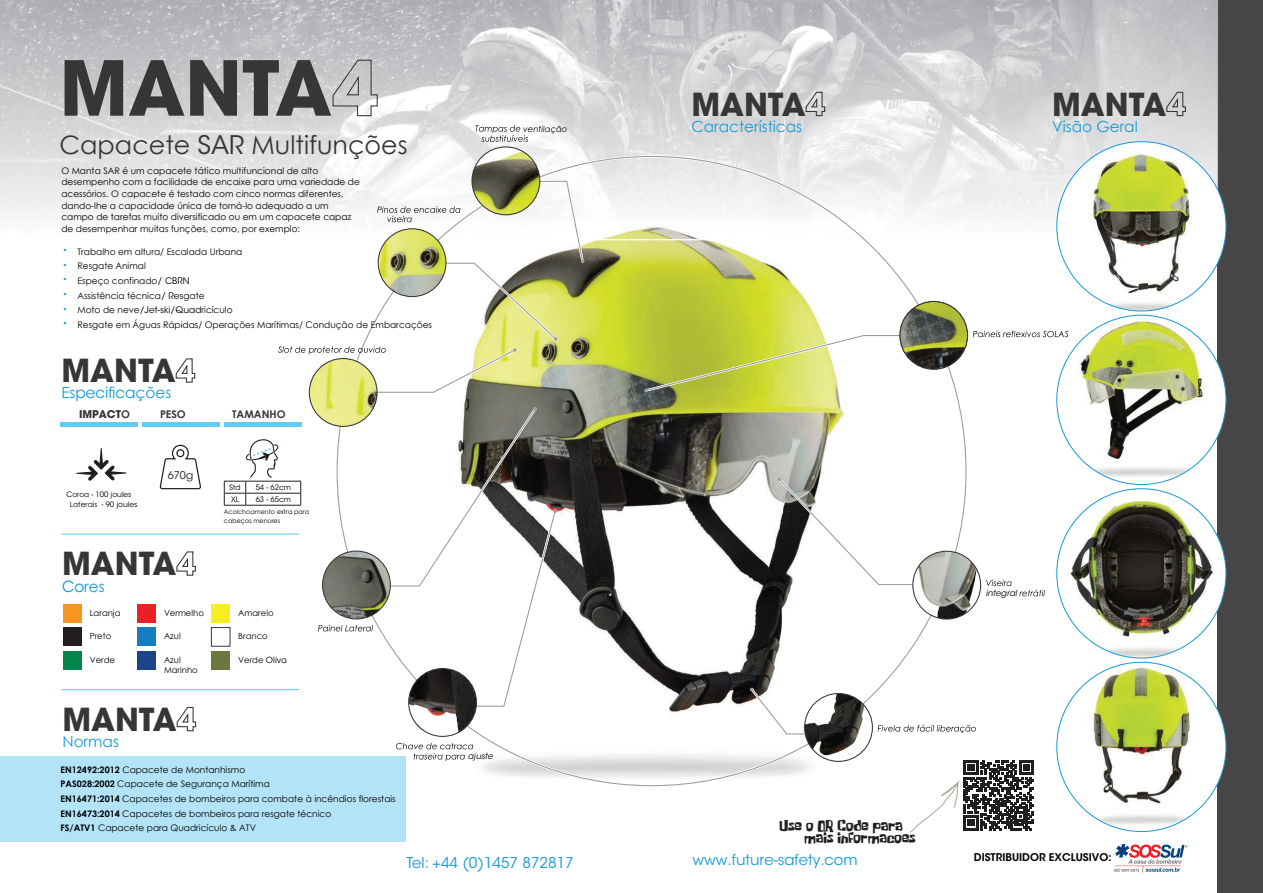
<style>
.page{position:relative;width:1263px;height:893px;background:#fff}
.page>*{position:absolute;margin:0;border:0;box-sizing:border-box;transform-origin:0 0}
.t1{font:700 75px "ITC Avant Garde Std";color:#373636}
.t2{font:700 31.5px "ITC Avant Garde Std";color:#373636}
.t3{font:25.5px "Century Gothic";color:#373636}
.t4{font:15.3px "Century Gothic";color:#199ad6}
.t5{font:15.3px "ITC Avant Garde Std";color:#199ad6}
.t6{font:14.85px "ITC Avant Garde Std";color:#199ad6}
.t7{font:12.75px "Spongeboy Me Bob";color:#231f20}
.t8{font:600 10.65px "ITC Avant Garde Std";color:#000}
.t9{font:700 10.65px "Century Gothic";color:#373636}
.t10{font:700 10.65px "ITC Avant Garde Std";color:#373636}
.t11{font:10.65px "ITC Avant Garde Std";color:#231f20}
.t12{font:9px/11.7px "Century Gothic";color:#000}
.t13{font:8.55px/10.2px "Century Gothic";color:#000}
.t14{font:italic 8.55px "ITC Avant Garde Std";color:#000}
.t15{font:italic 8.55px "Century Gothic";color:#000}
.t16{font:7.35px/9.3px "ITC Avant Garde Std";color:#000}
.t17{font:6.3px/9.3px "Century Gothic";color:#000}
.s1{font-family:"ITC Avant Garde Std"}
.s2{font-family:"ITC Avant Garde Std";font-size:10.65px;color:#199ad6}
.s3{font-family:"Century Gothic"}
.s4{font-weight:700}
</style>
<div class="page">
<div style="left:1218px;top:0;width:45px;height:892px;background:#474545"></div>
<div style="left:1057px;top:662px;width:169px;height:169px;background:#fff;border-radius:50%"></div>
<img style="left:1080px;top:663px;width:123px;height:168px">
<img style="left:1059px;top:493px;width:162px;height:165px">
<div style="left:1057px;top:315px;width:169px;height:169px;background:#fff;border-radius:50%"></div>
<img style="left:1070px;top:315px;width:143px;height:169px">
<img style="left:1px;top:0;width:493px;height:216px">
<img style="left:494px;top:0;width:381px;height:155px">
<img style="left:885px;top:0;width:334px;height:237px">
<svg style="left:337px;top:156px;width:630px;height:630px"></svg>
<svg style="left:472px;top:147px;width:68px;height:68px"></svg>
<svg style="left:750px;top:687px;width:89px;height:48px"></svg>
<svg style="left:778px;top:477px;width:153px;height:108px"></svg>
<svg style="left:645px;top:334px;width:289px;height:58px"></svg>
<img style="left:900px;top:301px;width:68px;height:68px">
<div style="left:899px;top:301px;width:69px;height:69px;border:1px solid #373636;border-radius:50%"></div>
<svg style="left:805px;top:693px;width:67px;height:68px"></svg>
<img style="left:805px;top:727px;width:26px;height:33px">
<div style="left:804px;top:693px;width:69px;height:68px;border:1px solid #373636;border-radius:50%"></div>
<img style="left:343px;top:393px;width:34px;height:14px">
<img style="left:309px;top:393px;width:34px;height:23px">
<svg style="left:409px;top:668px;width:67px;height:68px"></svg>
<img style="left:409px;top:707px;width:39px;height:29px">
<svg style="left:913px;top:551px;width:68px;height:68px;background:#9fa09c"></svg>
<img style="left:913px;top:585px;width:32px;height:34px">
<div style="left:912px;top:550px;width:69px;height:69px;border:1px solid #373636;border-radius:50%"></div>
<div style="left:61px;top:422px;width:77px;height:5px;background:#60ccf1"></div>
<div style="left:142px;top:422px;width:77px;height:5px;background:#60ccf1"></div>
<div style="left:224px;top:422px;width:77px;height:5px;background:#60ccf1"></div>
<div style="left:1px;top:756px;width:405px;height:85px;background:#b3e3f7"></div>
<svg style="left:159px;top:444px;width:42px;height:46px"></svg>
<svg style="left:76px;top:448px;width:50px;height:33px"></svg>
<hr style="left:246px;top:481px;width:55px;height:1px;background:#231f20">
<hr style="left:246px;top:493px;width:55px;height:1px;background:#231f20">
<svg style="left:224px;top:439px;width:57px;height:66px"></svg>
<svg style="left:300px;top:481px;width:1px;height:24px"></svg>
<hr style="left:224px;top:505px;width:77px;height:1px;background:#231f20">
<svg style="left:332px;top:59px;width:46px;height:58px;background:#c1c2c4"></svg>
<svg style="left:973px;top:331px;width:95px;height:6px"></svg>
<svg style="left:377px;top:176px;width:207px;height:164px"></svg>
<svg style="left:278px;top:346px;width:239px;height:47px"></svg>
<svg style="left:318px;top:407px;width:239px;height:300px"></svg>
<svg style="left:396px;top:743px;width:77px;height:18px"></svg>
<svg style="left:475px;top:125px;width:53px;height:23px"></svg>
<svg style="left:986px;top:579px;width:26px;height:7px"></svg>
<svg style="left:1019px;top:589px;width:26px;height:7px"></svg>
<svg style="left:878px;top:724px;width:98px;height:9px"></svg>
<svg style="left:805px;top:91px;width:21px;height:26px"></svg>
<svg style="left:1166px;top:91px;width:20px;height:26px"></svg>
<div style="left:955px;top:751px;width:87px;height:87px;background:#fff"></div>
<svg style="left:909px;top:760px;width:125px;height:73px"></svg>
<svg style="left:176px;top:551px;width:20px;height:25px"></svg>
<svg style="left:176px;top:707px;width:21px;height:24px"></svg>
<svg style="left:175px;top:358px;width:21px;height:25px"></svg>
<hr style="left:61px;top:533px;width:238px;height:1px;background:#60ccf1">
<hr style="left:61px;top:689px;width:238px;height:1px;background:#60ccf1">
<div style="left:63px;top:604px;width:18px;height:18px;background:#f79521"></div>
<div style="left:137px;top:604px;width:19px;height:18px;background:#ed1f26"></div>
<div style="left:211px;top:604px;width:19px;height:18px;background:#f7ee21"></div>
<div style="left:63px;top:627px;width:18px;height:19px;background:#231f20"></div>
<div style="left:137px;top:627px;width:19px;height:19px;background:#177dc2"></div>
<div style="left:211px;top:627px;width:19px;height:19px;background:#fff;border:1px solid #373636"></div>
<div style="left:63px;top:651px;width:18px;height:18px;background:#06854a"></div>
<div style="left:137px;top:651px;width:19px;height:18px;background:#1c4486"></div>
<div style="left:211px;top:651px;width:19px;height:18px;background:#6a783f"></div>
<div style="left:1057px;top:142px;width:169px;height:169px;background:#fff;border-radius:50%"></div>
<img style="left:1082px;top:150px;width:119px;height:161px">
<svg style="left:1114px;top:844px;width:73px;height:28px"></svg>
<h1 class="t1" style="left:60px;top:39px;width:274px">MANTA</h1>
<h3 class="t3" style="left:60px;top:127px;width:350px">Capacete <span class="s1">SAR</span> Multifunções</h3>
<p class="t12" style="left:61px;top:164px;width:300px">O Manta SAR é um capacete tático multifuncional de alto desempenho com a facilidade de encaixe para uma variedade de acessórios. O capacete é testado com cinco normas diferentes, dando-lhe a capacidade única de torná-lo adequado a um campo de tarefas muito diversificado ou em um capacete capaz de desempenhar muitas funções, como, por exemplo:</p>
<p class="t12" style="left:62px;top:245px;width:181px"><span class="s2">•</span> Trabalho em altura/ Escalada Urbana</p>
<p class="t12" style="left:62px;top:260px;width:85px"><span class="s2">•</span> Resgate Animal</p>
<p class="t12" style="left:62px;top:275px;width:129px"><span class="s2">•</span> Espeço confinado<span class="s1">/ CBRN</span></p>
<p class="t12" style="left:62px;top:289px;width:144px"><span class="s2">•</span> Assistência técnica<span class="s1">/ Res</span>gate</p>
<p class="t12" style="left:62px;top:304px;width:172px"><span class="s2">•</span> Moto de neve<span class="s1">/Jet-ski/Quad</span>ricículo</p>
<p class="t12" style="left:62px;top:319px;width:371px"><span class="s2">•</span> Resgate em Águas Rápidas/ Operações Marítimas/ Condução de Embarcações</p>
<h2 class="t2" style="left:61px;top:350px;width:116px">MANTA</h2>
<h3 class="t5" style="left:61px;top:383px;width:111px"><span class="s3">Es</span>pecifica<span class="s3">ções</span></h3>
<p class="t10" style="left:79px;top:407px;width:52px">IMPACT<span class="s3">O</span></p>
<p class="t9" style="left:160px;top:406px;width:27px">PESO</p>
<p class="t9" style="left:232px;top:406px;width:55px">TAMANHO</p>
<p class="t16" style="left:70px;top:490px;width:69px;text-indent:-3px">C<span class="s3">oroa</span> - 100 joules<br><span class="s3">Laterais</span> - 90 joules</p>
<p class="t11" style="left:168px;top:468px;width:27px">670g</p>
<h2 class="t2" style="left:62px;top:543px;width:116px">MANTA</h2>
<h3 class="t4" style="left:62px;top:575px;width:44px"><span class="s1">Co</span>res</h3>
<p class="t16" style="left:229px;top:482px;width:13px">Std</p>
<p class="t16" style="left:256px;top:482px;width:37px">54 - 62cm</p>
<p class="t16" style="left:231px;top:494px;width:9px">XL</p>
<p class="t16" style="left:256px;top:494px;width:37px">63 - 65cm</p>
<p class="t17" style="left:224px;top:507px;width:87px">Acolchoamento e<span class="s1">xtra</span> para cabeças menores</p>
<p class="t13" style="left:90px;top:607px;width:32px">Laranja</p>
<p class="t13" style="left:164px;top:607px;width:41px">Vermelho</p>
<p class="t13" style="left:238px;top:607px;width:37px">Amarelo</p>
<p class="t13" style="left:90px;top:630px;width:23px">Preto</p>
<p class="t13" style="left:164px;top:630px;width:18px">Azul</p>
<p class="t13" style="left:238px;top:630px;width:31px">Branco</p>
<p class="t13" style="left:90px;top:654px;width:27px">Verde</p>
<p class="t13" style="left:164px;top:654px;width:35px">Azul<br>Marinho</p>
<p class="t13" style="left:238px;top:654px;width:50px">Verde <span class="s1">Oliv</span>a</p>
<h2 class="t2" style="left:62px;top:698px;width:116px">MANTA</h2>
<h3 class="t4" style="left:62px;top:730px;width:58px">Normas</h3>
<p class="t12" style="left:61px;top:761px;width:337px;line-height:14.7px"><span class="s4">EN12492:2012</span> Capacete de Montanhismo<br><span class="s4">PAS028:2002</span> Capacete de Segurança Marítima<br><span class="s4">EN16471:2014</span> Capacetes de bombeiros para combate à incêndios florestais <span class="s4">EN16473:2014</span> Capacetes de bombeiros para resgate técnico<br><span class="s4">FS/ATV1</span> Capacete para Quadricículo &amp; ATV</p>
<p class="t15" style="left:523px;top:122px;width:46px">ventilação</p>
<p class="t14" style="left:468px;top:751px;width:27px">ajuste</p>
<h3 class="t6" style="left:407px;top:853px;width:169px">Tel: +44 (0)1457 872817</h3>
<h2 class="t2" style="left:691px;top:83px;width:116px">MANTA</h2>
<h3 class="t4" style="left:691px;top:116px;width:112px">Características</h3>
<h2 class="t2" style="left:1052px;top:83px;width:116px">MANTA</h2>
<h3 class="t4" style="left:1052px;top:116px;width:87px">Visão Geral</h3>
<p class="t14" style="left:986px;top:588px;width:33px">integral</p>
<h3 class="t7" style="left:780px;top:819px;width:125px">Use o QR Code para</h3>
<h3 class="t7" style="left:804px;top:831px;width:113px">mais informacoes</h3>
<h3 class="t6" style="left:693px;top:850px;width:167px">www.future-safety.com</h3>
<p class="t8" style="left:974px;top:850px;width:139px">DISTRIBUIDOR EXCLUSIVO:</p>
</div>
